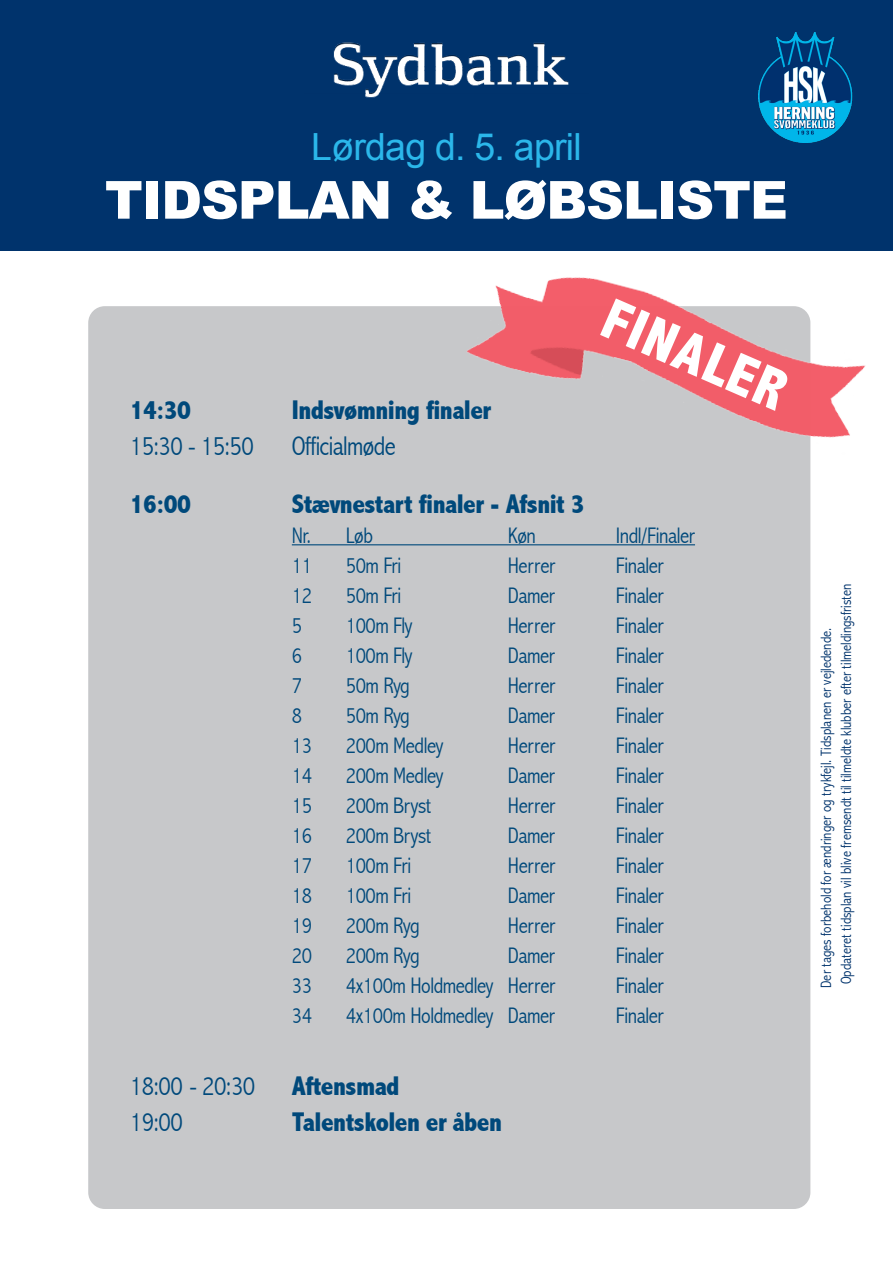
<style>
.page{position:relative;width:893px;height:1263px;background:#fff}
.page>*{position:absolute;margin:0;border:0;box-sizing:border-box;transform-origin:0 0}
.t1{font:800 condensed 58.2px "Abadi";color:#fff}
.t2{font:900 52.5px "Arial";letter-spacing:-.02em;color:#fff}
.t3{font:37.5px "Arial";letter-spacing:-.02em;color:#2bb7ea}
.t4{font:800 condensed 27.15px "Abadi";letter-spacing:-.02em;color:#00497b}
.t5{font:300 condensed 27.15px "Abadi";letter-spacing:-.02em;color:#00497b}
.t6{font:300 condensed 22.5px "Abadi";letter-spacing:-.02em;color:#00497b}
.t7{font:300 condensed 15px "Abadi";color:#00336c}
</style>
<div class="page">
<div style="left:0;top:0;width:893px;height:251px;background:#00336c"></div>
<img style="left:333px;top:42px;width:236px;height:56px">
<img style="left:758px;top:32px;width:95px;height:111px">
<div style="left:88px;top:306px;width:722px;height:903px;background:#c7c8ca;border-radius:17px"></div>
<hr style="left:292px;top:544px;width:403px;height:1px;background:#00497b">
<img style="left:467px;top:277px;width:399px;height:184px">
<p class="t3" style="left:311px;top:122px;width:272px">Lørdag d. 5. april</p>
<p class="t2" style="left:105px;top:162px;width:684px">TIDSPLAN &amp; LØBSLISTE</p>
<p class="t1" style="left:619px;top:285px;width:196px;rotate:24deg">FINALER</p>
<p class="t4" style="left:130px;top:394px;width:63px">14:30</p>
<p class="t4" style="left:292px;top:394px;width:201px">Indsvømning finaler</p>
<p class="t5" style="left:130px;top:431px;width:126px">15:30 - 15:50</p>
<p class="t5" style="left:292px;top:431px;width:106px">Officialmøde</p>
<p class="t4" style="left:130px;top:488px;width:63px">16:00</p>
<p class="t4" style="left:292px;top:488px;width:294px">Stævnestart finaler - Afsnit 3</p>
<p class="t6" style="left:292px;top:522px;width:83px">Nr. Løb</p>
<p class="t6" style="left:508px;top:522px;width:30px">Køn</p>
<p class="t6" style="left:616px;top:522px;width:81px">Indl/Finaler</p>
<p class="t6" style="left:292px;top:552px;width:22px">11</p>
<p class="t6" style="left:346px;top:552px;width:57px">50m Fri</p>
<p class="t6" style="left:508px;top:552px;width:49px">Herrer</p>
<p class="t6" style="left:616px;top:552px;width:49px">Finaler</p>
<p class="t6" style="left:292px;top:582px;width:22px">12</p>
<p class="t6" style="left:346px;top:582px;width:57px">50m Fri</p>
<p class="t6" style="left:508px;top:582px;width:49px">Damer</p>
<p class="t6" style="left:616px;top:582px;width:49px">Finaler</p>
<p class="t6" style="left:292px;top:612px;width:12px">5</p>
<p class="t6" style="left:346px;top:612px;width:68px">100m Fly</p>
<p class="t6" style="left:508px;top:612px;width:49px">Herrer</p>
<p class="t6" style="left:616px;top:612px;width:49px">Finaler</p>
<p class="t6" style="left:292px;top:642px;width:12px">6</p>
<p class="t6" style="left:346px;top:642px;width:68px">100m Fly</p>
<p class="t6" style="left:508px;top:642px;width:49px">Damer</p>
<p class="t6" style="left:616px;top:642px;width:49px">Finaler</p>
<p class="t6" style="left:292px;top:672px;width:12px">7</p>
<p class="t6" style="left:346px;top:672px;width:66px">50m Ryg</p>
<p class="t6" style="left:508px;top:672px;width:49px">Herrer</p>
<p class="t6" style="left:616px;top:672px;width:49px">Finaler</p>
<p class="t6" style="left:292px;top:702px;width:12px">8</p>
<p class="t6" style="left:346px;top:702px;width:66px">50m Ryg</p>
<p class="t6" style="left:508px;top:702px;width:49px">Damer</p>
<p class="t6" style="left:616px;top:702px;width:49px">Finaler</p>
<p class="t6" style="left:292px;top:732px;width:22px">13</p>
<p class="t6" style="left:346px;top:732px;width:99px">200m Medley</p>
<p class="t6" style="left:508px;top:732px;width:49px">Herrer</p>
<p class="t6" style="left:616px;top:732px;width:49px">Finaler</p>
<p class="t6" style="left:292px;top:762px;width:22px">14</p>
<p class="t6" style="left:346px;top:762px;width:99px">200m Medley</p>
<p class="t6" style="left:508px;top:762px;width:49px">Damer</p>
<p class="t6" style="left:616px;top:762px;width:49px">Finaler</p>
<p class="t6" style="left:292px;top:792px;width:22px">15</p>
<p class="t6" style="left:346px;top:792px;width:87px">200m Bryst</p>
<p class="t6" style="left:508px;top:792px;width:49px">Herrer</p>
<p class="t6" style="left:616px;top:792px;width:49px">Finaler</p>
<p class="t6" style="left:292px;top:822px;width:22px">16</p>
<p class="t6" style="left:346px;top:822px;width:87px">200m Bryst</p>
<p class="t6" style="left:508px;top:822px;width:49px">Damer</p>
<p class="t6" style="left:616px;top:822px;width:49px">Finaler</p>
<p class="t6" style="left:292px;top:852px;width:22px">17</p>
<p class="t6" style="left:346px;top:852px;width:67px">100m Fri</p>
<p class="t6" style="left:508px;top:852px;width:49px">Herrer</p>
<p class="t6" style="left:616px;top:852px;width:49px">Finaler</p>
<p class="t6" style="left:292px;top:882px;width:22px">18</p>
<p class="t6" style="left:346px;top:882px;width:67px">100m Fri</p>
<p class="t6" style="left:508px;top:882px;width:49px">Damer</p>
<p class="t6" style="left:616px;top:882px;width:49px">Finaler</p>
<p class="t6" style="left:292px;top:912px;width:22px">19</p>
<p class="t6" style="left:346px;top:912px;width:75px">200m Ryg</p>
<p class="t6" style="left:508px;top:912px;width:49px">Herrer</p>
<p class="t6" style="left:616px;top:912px;width:49px">Finaler</p>
<p class="t6" style="left:292px;top:942px;width:22px">20</p>
<p class="t6" style="left:346px;top:942px;width:75px">200m Ryg</p>
<p class="t6" style="left:508px;top:942px;width:49px">Damer</p>
<p class="t6" style="left:616px;top:942px;width:49px">Finaler</p>
<p class="t6" style="left:292px;top:972px;width:22px">33</p>
<p class="t6" style="left:346px;top:972px;width:211px">4x100m Holdmedley Herrer</p>
<p class="t6" style="left:616px;top:972px;width:49px">Finaler</p>
<p class="t6" style="left:292px;top:1002px;width:22px">34</p>
<p class="t6" style="left:346px;top:1002px;width:211px">4x100m Holdmedley Damer</p>
<p class="t6" style="left:616px;top:1002px;width:49px">Finaler</p>
<p class="t5" style="left:130px;top:1070px;width:127px">18:00 - 20:30</p>
<p class="t4" style="left:292px;top:1070px;width:109px">Aftensmad</p>
<p class="t5" style="left:130px;top:1106px;width:55px">19:00</p>
<p class="t4" style="left:292px;top:1106px;width:212px">Talentskolen er åben</p>
<p class="t7" style="left:837px;top:984px;width:402px;rotate:-90deg">Opdateret tidsplan vil blive fremsendt til tilmeldte klubber efter tilmeldingsfristen</p>
<p class="t7" style="left:817px;top:988px;width:361px;rotate:-90deg">Der tages forbehold for ændringer og trykfejl. Tidsplanen er vejledende.</p>
</div>
